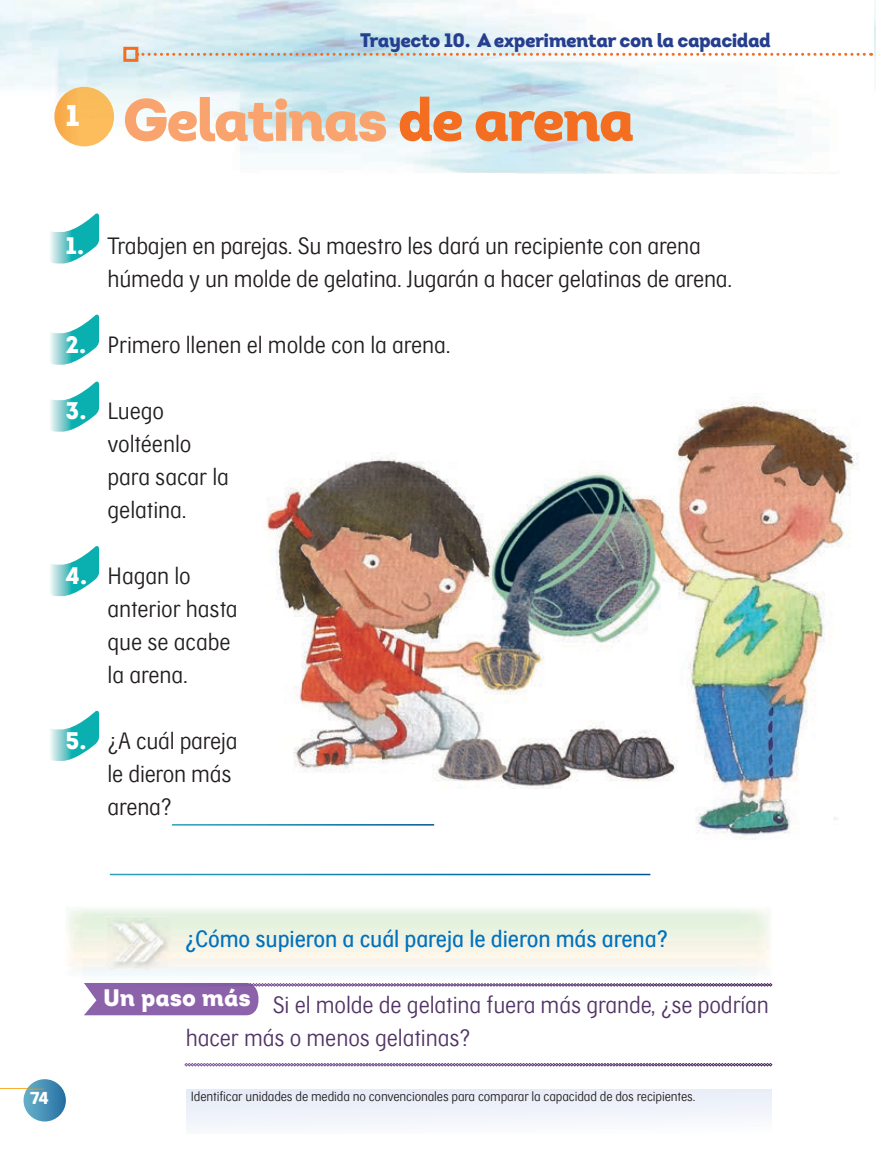
<style>
.page{position:relative;width:876px;height:1152px;background:#fff}
.page>*{position:absolute;margin:0;border:0;box-sizing:border-box;transform-origin:0 0}
.t1{font:60px "Intro Black Alt";letter-spacing:-.04em;color:#f9a46e}
.t2{font:300 24px/33px "Skilt Gothic";letter-spacing:-.01em;color:#231f20}
.t3{font:300 24px/33px "Skilt Gothic";letter-spacing:-.005em;color:#523566}
.t4{font:24px "Skilt Gothic";letter-spacing:-.005em;color:#0072bc}
.t5{font:19.5px "Intro Black Alt";letter-spacing:-.03em;color:#253f8e}
.t6{font:700 18px "Skilt Gothic";color:#fff}
.t7{font:300 13.5px "Skilt Gothic";letter-spacing:-.01em;color:#231f20}
.s1{color:#f36e21}
.s2{font-family:"Intro Black Alt";font-weight:400;color:#fff}
</style>
<div class="page">
<img style="left:874px;top:3px;width:1px;height:84px">
<img style="left:54px;top:87px;width:60px;height:59px;border-radius:30px">
<img style="left:105px;top:916px;width:63px;height:51px">
<img style="left:108px;top:918px;width:60px;height:49px">
<svg style="left:50px;top:315px;width:49px;height:50px"></svg>
<svg style="left:50px;top:381px;width:49px;height:50px"></svg>
<svg style="left:50px;top:546px;width:49px;height:50px"></svg>
<svg style="left:50px;top:711px;width:49px;height:50px"></svg>
<img style="left:251px;top:401px;width:608px;height:438px">
<svg style="left:50px;top:213px;width:49px;height:50px"></svg>
<svg style="left:84px;top:983px;width:688px;height:33px"></svg>
<svg style="left:184px;top:1063px;width:588px;height:3px;background:#957ba7"></svg>
<hr style="left:172px;top:824px;width:262px;height:1px;background:#fff">
<div style="left:186px;top:1089px;width:584px;height:44px;background:#eff2fa"></div>
<svg style="left:138px;top:53px;width:738px;height:3px"></svg>
<div style="left:123px;top:47px;width:15px;height:15px;border:3px solid #f36e21"></div>
<hr style="left:0;top:1088px;width:43px;height:1px;background:#fbb033">
<svg style="left:27px;top:1088px;width:16px;height:1px"></svg>
<p class="t5" style="left:360px;top:27px;width:412px">Trayecto 10. A experimentar con la capacidad</p>
<h1 class="t1" style="left:66px;top:80px;width:570px"><sup>1</sup> Gelatinas <span class="s1">de arena</span></h1>
<p class="t2" style="left:108px;top:229px;width:626px;text-indent:-42px"><span class="s2">1.</span> Trabajen en parejas. Su maestro les dará un recipiente con arena húmeda y un molde de gelatina. Jugarán a hacer gelatinas de arena.</p>
<p class="t2" style="left:66px;top:328px;width:386px"><span class="s2">2.</span> Primero llenen el molde con la arena.</p>
<p class="t2" style="left:108px;top:394px;width:123px;text-indent:-42px"><span class="s2">3.</span> Luego voltéenlo para sacar la gelatina.</p>
<p class="t2" style="left:108px;top:559px;width:132px;text-indent:-42px"><span class="s2">4.</span> Hagan lo anterior hasta que se acabe la arena.</p>
<p class="t2" style="left:108px;top:724px;width:131px;text-indent:-42px"><span class="s2">5.</span> ¿A cuál pareja le dieron más arena?</p>
<p class="t6" style="left:30px;top:1086px;width:20px">74</p>
<p class="t4" style="left:185px;top:925px;width:484px">¿Cómo supieron a cuál pareja le dieron más arena?</p>
<p class="t3" style="left:186px;top:988px;width:584px;text-indent:-83px"><sup>Un</sup> <sup>paso</sup> <sup>más</sup> Si el molde de gelatina fuera más grande, ¿se podrían hacer más o menos gelatinas?</p>
<p class="t7" style="left:191px;top:1089px;width:506px">Identificar unidades de medida no convencionales para comparar la capacidad de dos recipientes.</p>
</div>
